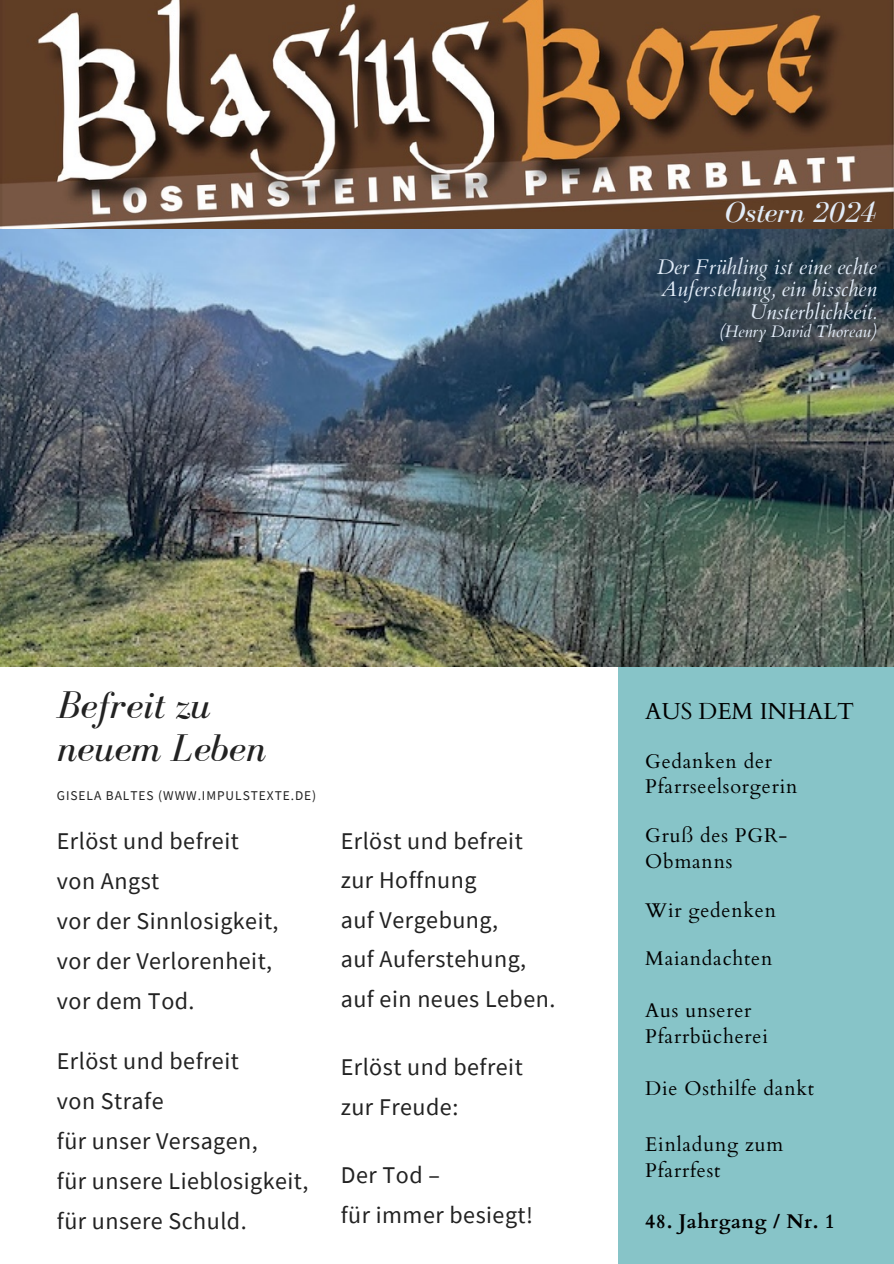
<style>
.page{position:relative;width:894px;height:1264px;background:#fff}
.page>*{position:absolute;margin:0;border:0;box-sizing:border-box;transform-origin:0 0}
.t1{font:italic 39.75px/42.8px "Bodoni FLF";color:#222}
.t2{font:italic 29.85px "Bodoni FLF";color:#e2ecf8}
.t3{font:24px/40px "Source Sans Pro";letter-spacing:.02em;color:#222}
.t4{font:23.1px "Cardo";color:#000}
.t5{font:italic 21.15px/22.5px "Cardo";color:#e2ecf8;text-align:right}
.t6{font:19.8px/25.8px "Cardo";letter-spacing:.04em;color:#000}
.t7{font:700 19.8px "Cardo";letter-spacing:.025em;color:#000}
.t8{font:italic 16.65px "Cardo";color:#e2ecf8}
.t9{font:13.35px "Source Sans Pro";letter-spacing:.07em;color:#222}
</style>
<div class="page">
<div style="left:618px;top:636px;width:275px;height:627px;background:#87c4c8"></div>
<img style="left:0;top:228px;width:893px;height:438px">
<img style="left:0;top:0;width:893px;height:228px">
<p class="t2" style="left:724px;top:196px;width:153px">Ostern 2024</p>
<p class="t5" style="left:657px;top:256px;width:221px">Der Frühling ist eine echte<br>Auferstehung, ein bisschen<br>Unsterblichkeit.</p>
<p class="t8" style="left:719px;top:320px;width:159px">(Henry David Thoreau)</p>
<h1 class="t1" style="left:57px;top:683px;width:211px">Befreit zu neuem Leben</h1>
<p class="t9" style="left:57px;top:786px;width:261px">GISELA BALTES (WWW.IMPULSTEXTE.DE)</p>
<p class="t3" style="left:57px;top:820px;width:223px">Erlöst und befreit von Angst<br>vor der Sinnlosigkeit, vor der Verlorenheit, vor dem Tod.</p>
<p class="t3" style="left:57px;top:1040px;width:253px">Erlöst und befreit<br>von Strafe<br>für unser Versagen,<br>für unsere Lieblosigkeit, für unsere Schuld.</p>
<p class="t3" style="left:340px;top:820px;width:216px;line-height:39.3px">Erlöst und befreit zur Hoffnung<br>auf Vergebung,<br>auf Auferstehung, auf ein neues Leben.</p>
<p class="t3" style="left:340px;top:1046px;width:183px;line-height:39.3px">Erlöst und befreit zur Freude:</p>
<p class="t3" style="left:340px;top:1154px;width:194px;line-height:39.3px">Der Tod –<br>für immer besiegt!</p>
<p class="t4" style="left:645px;top:696px;width:210px">AUS DEM INHALT</p>
<p class="t6" style="left:645px;top:748px;width:153px">Gedanken der<br>Pfarrseelsorgerin</p>
<p class="t6" style="left:645px;top:823px;width:143px">Gruß des PGR-<br>Obmanns</p>
<p class="t6" style="left:645px;top:897px;width:132px">Wir gedenken</p>
<p class="t6" style="left:645px;top:946px;width:128px">Maiandachten</p>
<p class="t6" style="left:645px;top:998px;width:124px">Aus unserer<br>Pfarrbücherei</p>
<p class="t6" style="left:645px;top:1075px;width:170px">Die Osthilfe dankt</p>
<p class="t6" style="left:645px;top:1131px;width:139px">Einladung zum<br>Pfarrfest</p>
<p class="t7" style="left:645px;top:1208px;width:191px">48. Jahrgang / Nr. 1</p>
</div>
